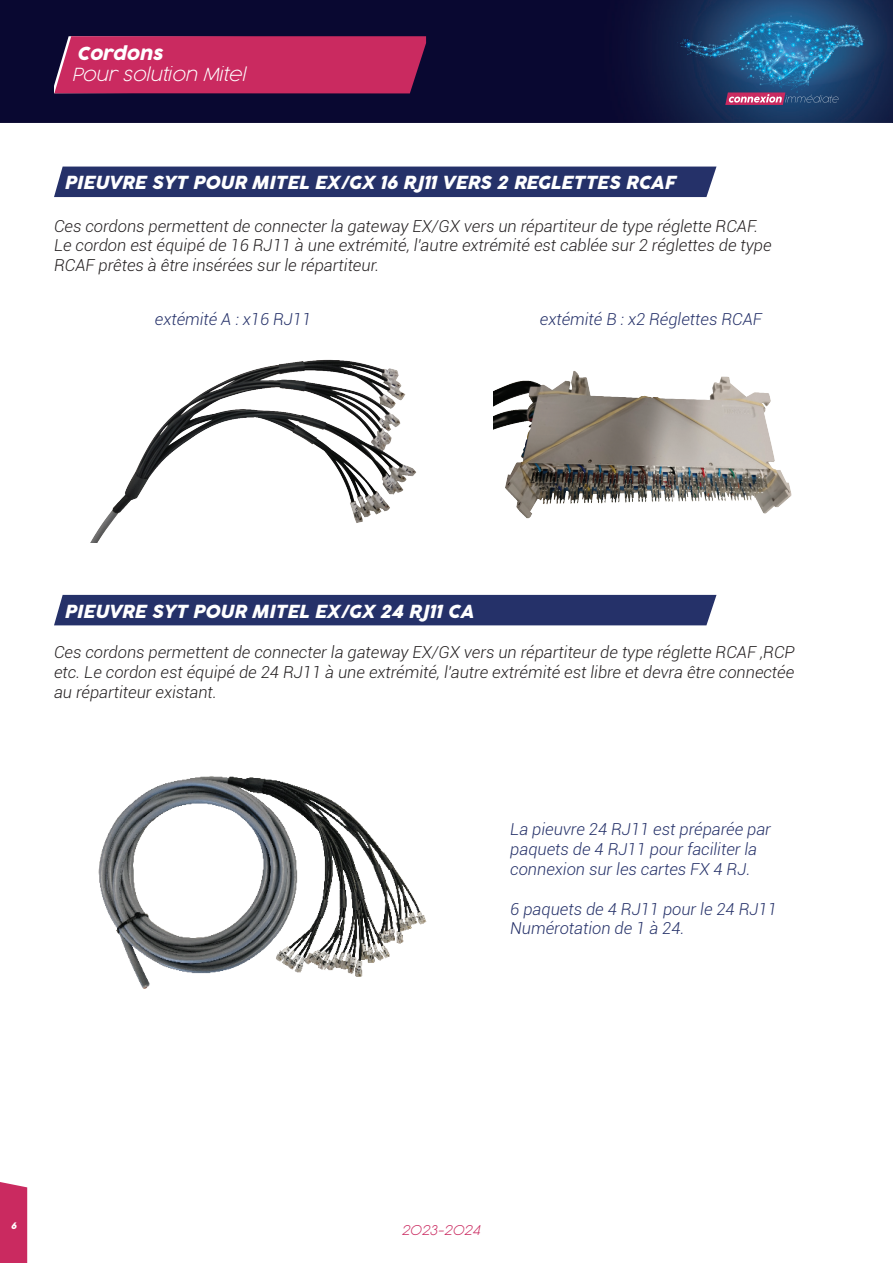
<style>
.page{position:relative;width:893px;height:1263px;background:#fff}
.page>*{position:absolute;margin:0;border:0;box-sizing:border-box;transform-origin:0 0}
.H1_-_PAGE_PRODUIT{font:italic 18px "Cocogoose Pro";letter-spacing:-.01em;color:#fff}
.t1{font:italic 200 18px/21.6px "Cocogoose Pro";color:#fff}
.t2{font:italic 300 16.5px/19.8px "Roboto";color:#231f20}
.t3{font:italic 300 16.5px/19.8px "Roboto";color:#253169}
.t4{font:italic 200 13.5px "Cocogoose Pro";color:#ca2a60}
.t5{font:italic 9px "Cocogoose Pro";color:#fff}
.s1{font-weight:400}
</style>
<div class="page">
<svg style="left:0;top:0;width:893px;height:122px;fill:#090831"></svg>
<div style="left:0;top:1182px;width:27px;height:81px;background:#ca2a60"></div>
<svg style="left:725px;top:92px;width:113px;height:13px"></svg>
<div style="left:54px;top:167px;width:662px;height:30px;background:#253169"></div>
<div style="left:54px;top:595px;width:662px;height:30px;background:#253169"></div>
<div style="left:54px;top:36px;width:372px;height:57px;background:#ca2a60"></div>
<img style="left:494px;top:371px;width:298px;height:148px">
<img style="left:90px;top:359px;width:327px;height:184px">
<img style="left:98px;top:776px;width:329px;height:213px">
<p class="t1" style="left:72px;top:42px;width:175px"><span class="s1">Cordons<br></span>Pour solution Mitel</p>
<p class="H1_-_PAGE_PRODUIT" style="left:64px;top:170px;width:613px">PIEUVRE SYT POUR MITEL EX/GX 16 RJ11 VERS 2 REGLETTES RCAF</p>
<p class="t2" style="left:54px;top:215px;width:706px">Ces cordons permettent de connecter la gateway EX/GX vers un répartiteur de type réglette RCAF.</p>
<p class="t2" style="left:54px;top:235px;width:719px">Le cordon est équipé de 16 RJ11 à une extrémité, l'autre extrémité est cablée sur 2 réglettes de type<br>RCAF prêtes à être insérées sur le répartiteur.</p>
<p class="t3" style="left:155px;top:309px;width:158px">extémité A : x16 RJ11</p>
<p class="t3" style="left:540px;top:309px;width:223px">extémité B : x2 Réglettes RCAF</p>
<p class="H1_-_PAGE_PRODUIT" style="left:64px;top:599px;width:411px">PIEUVRE SYT POUR MITEL EX/GX 24 RJ11 CA</p>
<p class="t2" style="left:54px;top:642px;width:742px;text-align:justify">Ces cordons permettent de connecter la gateway EX/GX vers un répartiteur de type réglette RCAF ,RCP etc. Le cordon est équipé de 24 RJ11 à une extrémité, l'autre extrémité est libre et devra être connectée au répartiteur existant.</p>
<p class="t3" style="left:510px;top:819px;width:262px">La pieuvre 24 RJ11 est préparée par paquets de 4 RJ11 pour faciliter la connexion sur les cartes FX 4 RJ.</p>
<p class="t3" style="left:510px;top:898px;width:268px">6 paquets de 4 RJ11 pour le 24 RJ11</p>
<p class="t3" style="left:510px;top:918px;width:176px">Numérotation de 1 à 24.</p>
<p class="t5" style="left:11px;top:1219px;width:7px">6</p>
<p class="t4" style="left:401px;top:1221px;width:80px">2023-2024</p>
</div>
